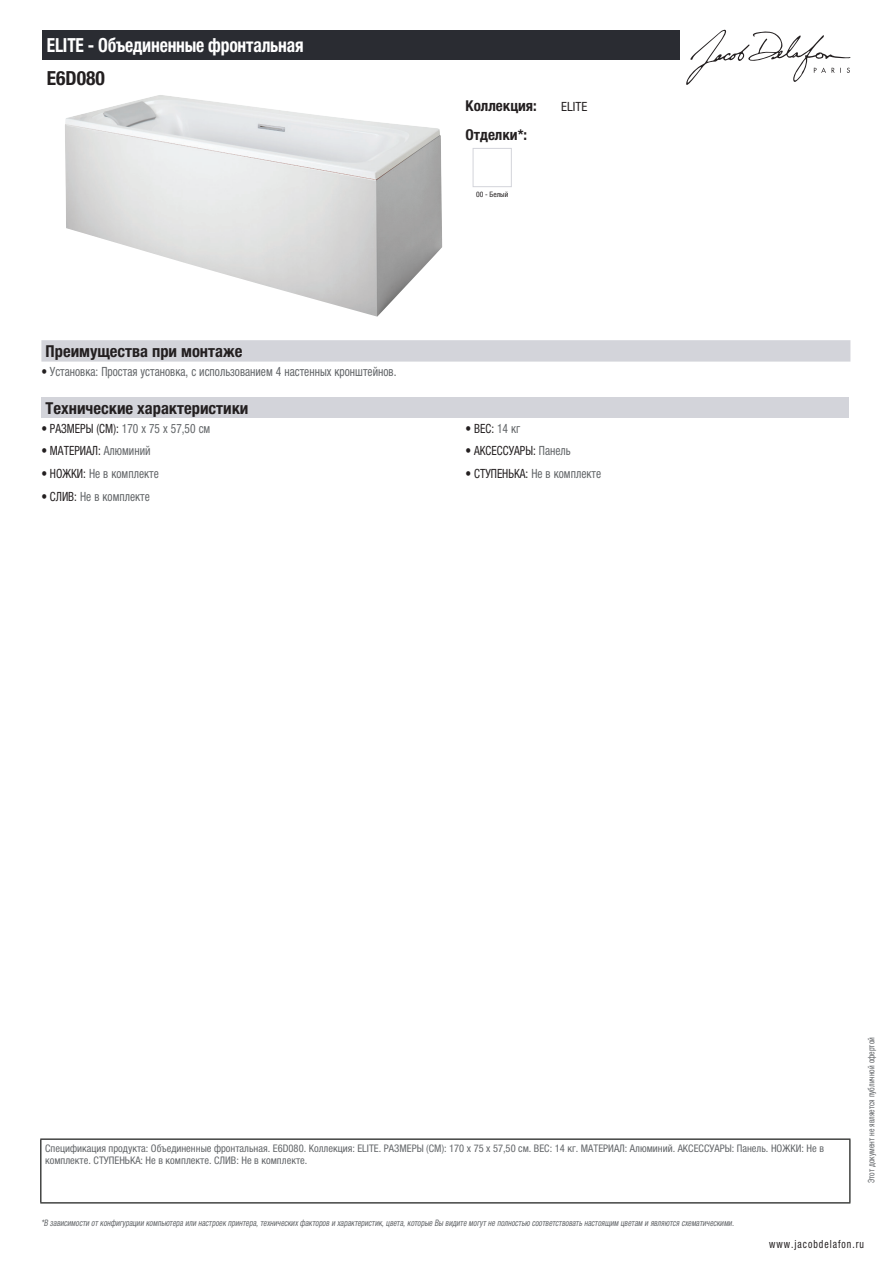
<style>
.page{position:relative;width:893px;height:1263px;background:#fff}
.page>*{position:absolute;margin:0;border:0;box-sizing:border-box;transform-origin:0 0}
.t1{font:700 condensed 19.5px "Helvetica Neue LTCYR";letter-spacing:-.01em;color:#fff;scale:.9 1}
.t2{font:700 condensed 19.5px "Helvetica Neue LTCYR";color:#231f20}
.t3{font:700 condensed 16.5px "Helvetica Neue LTCYR";color:#231f20}
.t4{font:700 condensed 15px "Helvetica Neue LTCYR";color:#231f20}
.t5{font:condensed 12.75px "Helvetica Neue LTCYR";color:#626568;scale:.9 1}
.t6{font:condensed 12.75px "Helvetica Neue LTCYR";color:#231f20;scale:.9 1}
.t7{font:condensed 12.75px "Helvetica Neue LTCYR";color:#231f20}
.t8{font:condensed 11.25px "Helvetica Neue LTCYR";letter-spacing:.1em;color:#231f20;scale:.87 1}
.t9{font:condensed 10.5px/12px "Helvetica Neue LTCYR";color:#626568}
.t10{font:italic condensed 9px "Helvetica Neue LTCYR";color:#626568;scale:.87 1}
.t11{font:condensed 9px "Helvetica Neue LTCYR";color:#626568;scale:.87 1}
.t12{font:condensed 7.5px "Helvetica Neue LTCYR";color:#231f20}
.s1{color:#231f20}
.s2{color:#626568}
</style>
<div class="page">
<svg style="left:686px;top:30px;width:164px;height:55px"></svg>
<img style="left:65px;top:95px;width:377px;height:222px">
<div style="left:473px;top:148px;width:39px;height:39px;border:1px solid #d3d4da"></div>
<div style="left:41px;top:340px;width:809px;height:22px;background:#d3d4da"></div>
<div style="left:41px;top:397px;width:808px;height:21px;background:#d3d4da"></div>
<div style="left:43px;top:30px;width:637px;height:30px;background:#2a2c32"></div>
<hr style="left:40px;top:1138px;width:810px;height:2px;background:#040503">
<hr style="left:40px;top:1140px;width:1px;height:62px;background:#040503">
<hr style="left:849px;top:1140px;width:1px;height:62px;background:#040503">
<hr style="left:40px;top:1202px;width:810px;height:1px;background:#040503">
<h1 class="t1" style="left:47px;top:34px;width:287px">ELITE - Объединенные фронтальная</h1>
<h1 class="t2" style="left:47px;top:67px;width:60px">E6D080</h1>
<h3 class="t4" style="left:466px;top:97px;width:73px">Коллекция:</h3>
<p class="t7" style="left:561px;top:99px;width:27px">ELITE</p>
<h3 class="t4" style="left:466px;top:126px;width:63px">Отделки*:</h3>
<p class="t12" style="left:476px;top:190px;width:34px">00 - Белый</p>
<h2 class="t3" style="left:46px;top:342px;width:198px">Преимущества при монтаже</h2>
<p class="t5" style="left:41px;top:364px;width:396px"><span class="s1">•</span> Установка: Простая установка, с использованием 4 настенных кронштейнов.</p>
<h2 class="t3" style="left:46px;top:399px;width:204px">Технические характеристики</h2>
<p class="t5" style="left:41px;top:421px;width:189px"><span class="s1">• РАЗМЕРЫ (СМ):</span> 170 x 75 x 57,50 см</p>
<p class="t6" style="left:466px;top:421px;width:62px">• ВЕС: <span class="s2">14 кг</span></p>
<p class="t6" style="left:41px;top:444px;width:123px">• МАТЕРИАЛ: <span class="s2">Алюминий</span></p>
<p class="t6" style="left:466px;top:444px;width:118px">• АКСЕССУАРЫ: <span class="s2">Панель</span></p>
<p class="t5" style="left:41px;top:466px;width:132px"><span class="s1">• НОЖКИ:</span> Не в комплекте</p>
<p class="t5" style="left:466px;top:466px;width:152px"><span class="s1">• СТУПЕНЬКА:</span> Не в комплекте</p>
<p class="t5" style="left:41px;top:489px;width:122px"><span class="s1">• СЛИВ:</span> Не в комплекте</p>
<p class="t9" style="left:45px;top:1142px;width:780px">Спецификация продукта: Объединенные фронтальная. E6D080. Коллекция: ELITE. РАЗМЕРЫ (СМ): 170 x 75 x 57,50 см. ВЕС: 14 кг. МАТЕРИАЛ: Алюминий. АКСЕССУАРЫ: Панель. НОЖКИ: Не в комплекте. СТУПЕНЬКА: Не в комплекте. СЛИВ: Не в комплекте.</p>
<p class="t10" style="left:41px;top:1218px;width:800px">*В зависимости отконфигурации компьютера или настроек принтера,техническихфакторов и характеристик,цвета,которые Вы видите могутне полностью соответствоватьнастоящим цветам и являются схематическими.</p>
<p class="t11" style="left:866px;top:1183px;width:169px;rotate:-90deg">Этот документ не является публичной офертой</p>
<p class="t8" style="left:769px;top:1237px;width:110px">www.jacobdelafon.ru</p>
</div>
